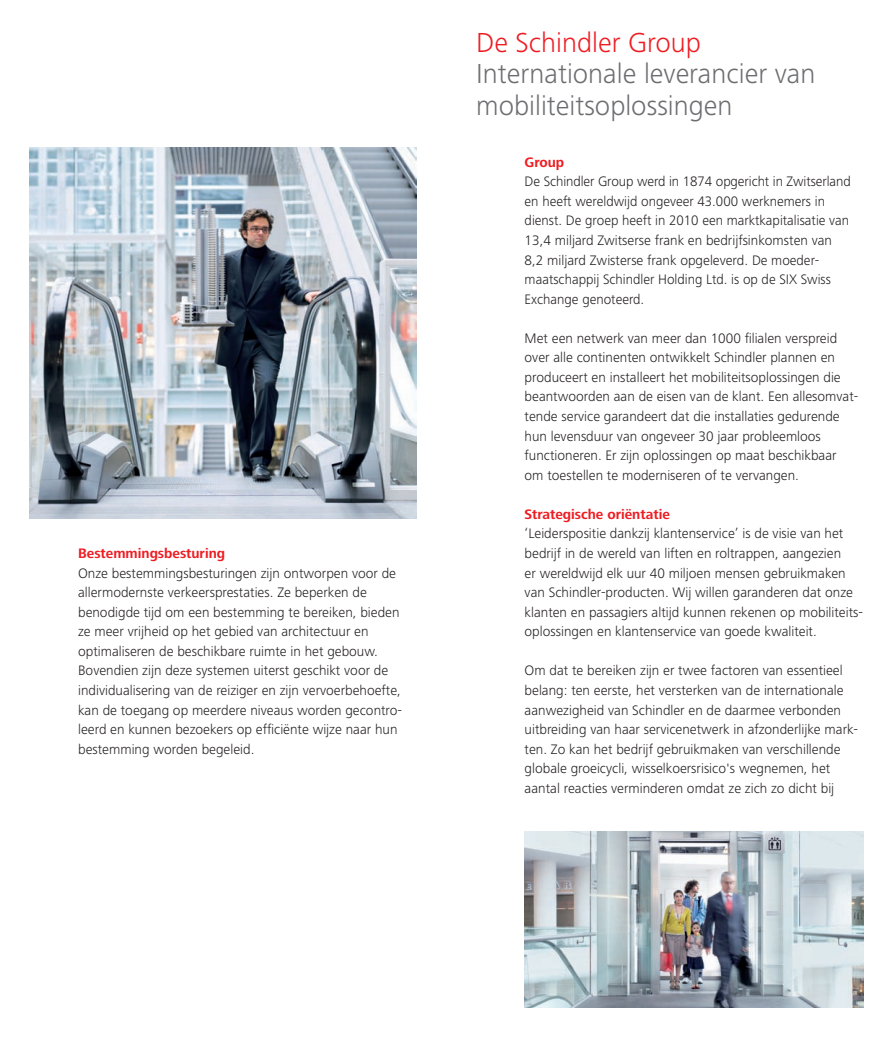
<style>
.page{position:relative;width:893px;height:1042px;background:#fff}
.page>*{position:absolute;margin:0;border:0;box-sizing:border-box;transform-origin:0 0}
.t1{font:300 28.5px/31.5px "Frutiger Next LT";color:#6c6d70}
.t2{font:300 28.5px "Frutiger Next LT";color:#ee1d23}
.t3{font:300 14.25px/19.5px "Frutiger Next LT";color:#231f20}
.t4{font:700 14.25px "Frutiger Next LT";color:#ee1d23}
</style>
<div class="page">
<img style="left:30px;top:147px;width:387px;height:372px">
<img style="left:525px;top:832px;width:338px;height:176px">
<p class="t4" style="left:78px;top:545px;width:149px">Bestemmingsbesturing</p>
<p class="t3" style="left:78px;top:563px;width:325px">Onze bestemmingsbesturingen zijn ontworpen voor de allermodernste verkeersprestaties. Ze beperken de benodigde tijd om een bestemming te bereiken, bieden ze meer vrijheid op het gebied van architectuur en optimaliseren de beschikbare ruimte in het gebouw.<br>Bovendien zijn deze systemen uiterst geschikt voor de individualisering van de reiziger en zijn vervoerbehoefte, kan de toegang op meerdere niveaus worden gecontro&shy;leerd en kunnen bezoekers op efficiënte wijze naar hun bestemming worden begeleid.</p>
<h1 class="t2" style="left:476px;top:27px;width:226px">De Schindler Group</h1>
<h1 class="t1" style="left:476px;top:58px;width:341px">Internationale leverancier van mobiliteitsoplossingen</h1>
<p class="t4" style="left:525px;top:154px;width:41px">Group</p>
<p class="t3" style="left:525px;top:172px;width:328px">De Schindler Group werd in 1874 opgericht in Zwitserland en heeft wereldwijd ongeveer 43.000 werknemers in dienst. De groep heeft in 2010 een marktkapitalisatie van 13,4 miljard Zwitserse frank en bedrijfsinkomsten van 8,2 miljard Zwisterse frank opgeleverd. De moeder&shy;maatschappij Schindler Holding Ltd. is op de SIX Swiss Exchange genoteerd.</p>
<p class="t3" style="left:525px;top:328px;width:335px">Met een netwerk van meer dan 1000 filialen verspreid over alle continenten ontwikkelt Schindler plannen en produceert en installeert het mobiliteitsoplossingen die beantwoorden aan de eisen van de klant. Een allesomvat&shy;tende service garandeert dat die installaties gedurende hun levensduur van ongeveer 30 jaar probleemloos functioneren. Er zijn oplossingen op maat beschikbaar om toestellen te moderniseren of te vervangen.</p>
<p class="t4" style="left:525px;top:506px;width:147px">Strategische oriëntatie</p>
<p class="t3" style="left:525px;top:524px;width:340px">‘Leiderspositie dankzij klantenservice’ is de visie van het bedrijf in de wereld van liften en roltrappen, aangezien<br>er wereldwijd elk uur 40 miljoen mensen gebruikmaken van Schindler-producten. Wij willen garanderen dat onze klanten en passagiers altijd kunnen rekenen op mobiliteits&shy;oplossingen en klantenservice van goede kwaliteit.</p>
<p class="t3" style="left:525px;top:661px;width:335px">Om dat te bereiken zijn er twee factoren van essentieel belang: ten eerste, het versterken van de internationale aanwezigheid van Schindler en de daarmee verbonden uitbreiding van haar servicenetwerk in afzonderlijke mark&shy;ten. Zo kan het bedrijf gebruikmaken van verschillende globale groeicycli, wisselkoersrisico's wegnemen, het aantal reacties verminderen omdat ze zich zo dicht bij</p>
</div>
